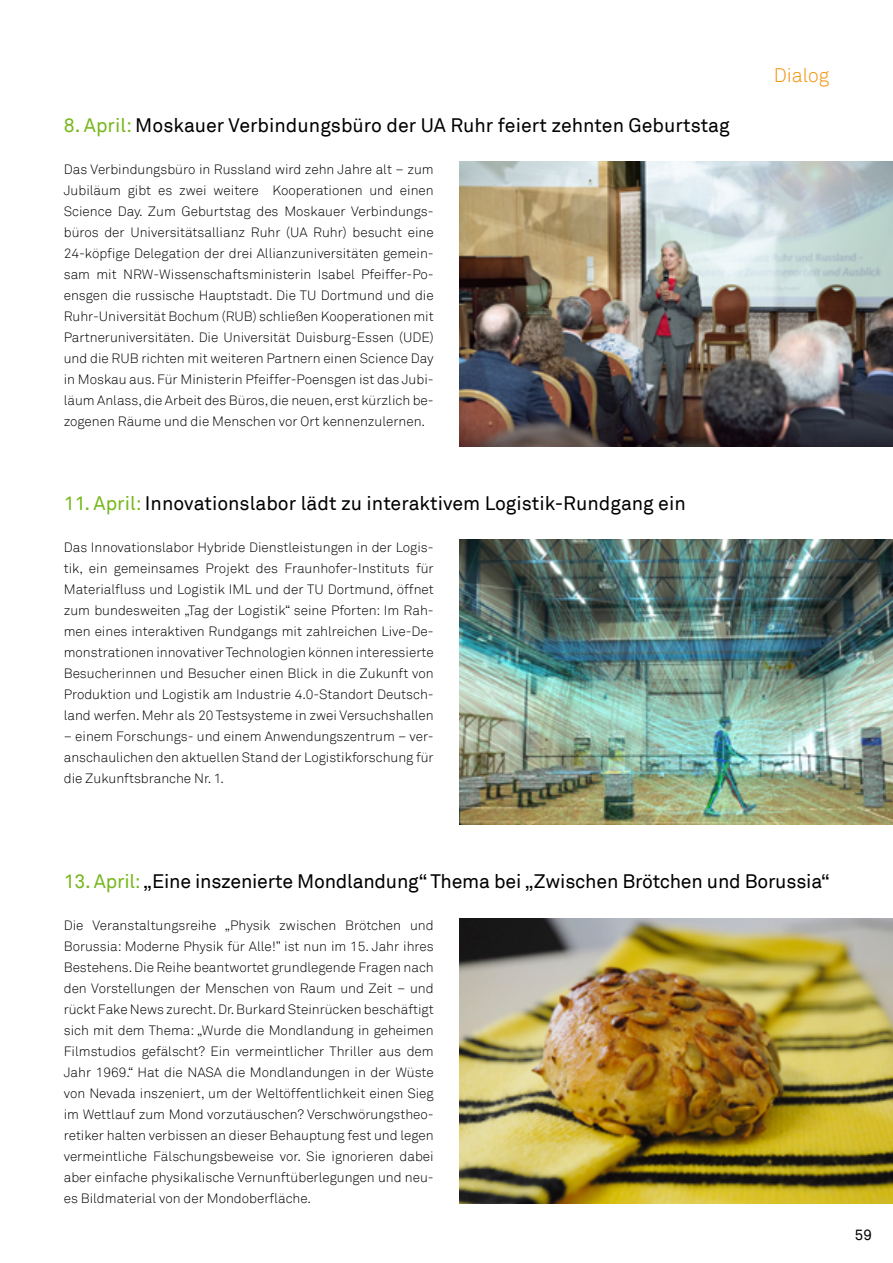
<style>
.page{position:relative;width:893px;height:1263px;background:#fff}
.page>*{position:absolute;margin:0;border:0;box-sizing:border-box;transform-origin:0 0}
.Jahrbuch_Datum_Ereig{font:19.5px "Akkurat";color:#000}
.t1{font:300 19.5px "Akkurat";color:#f48e00}
.t2{font:15px "Akkurat";color:#000}
.Jahrbuch_Fließtext_r{font:300 13.5px/21px "Akkurat";color:#000;text-align:justify}
.s1{color:#76b71b}
</style>
<div class="page">
<img style="left:459px;top:918px;width:434px;height:285px">
<img style="left:459px;top:540px;width:434px;height:285px">
<img style="left:459px;top:162px;width:434px;height:285px">
<p class="Jahrbuch_Datum_Ereig" style="left:64px;top:113px;width:667px"><span class="s1">8. April:</span> Moskauer Verbindungsbüro der UA Ruhr feiert zehnten Geburtstag</p>
<p class="Jahrbuch_Fließtext_r" style="left:64px;top:159px;width:371px">Das Verbindungsbüro in Russland wird zehn Jahre alt – zum Jubiläum gibt es zwei weitere Kooperationen und einen Science Day. Zum Geburtstag des Moskauer Verbindungs&shy;büros der Universitätsallianz Ruhr (UA Ruhr) besucht eine 24-köpfige Delegation der drei Allianzuniversitäten gemein&shy;sam mit NRW-Wissenschaftsministerin Isabel Pfeiffer-Po&shy;ensgen die russische Hauptstadt. Die TU Dortmund und die Ruhr-Universität Bochum (RUB) schließen Kooperationen mit Partneruniversitäten. Die Universität Duisburg-Essen (UDE) und die RUB richten mit weiteren Partnern einen Science Day in Moskau aus. Für Ministerin Pfeiffer-Poensgen ist das Jubi&shy;läum Anlass, die Arbeit des Büros, die neuen, erst kürzlich be&shy;zogenen Räume und die Menschen vor Ort kennenzulernen.</p>
<p class="Jahrbuch_Datum_Ereig" style="left:64px;top:491px;width:623px"><span class="s1">11. April:</span> Innovationslabor lädt zu interaktivem Logistik-Rundgang ein</p>
<p class="Jahrbuch_Fließtext_r" style="left:64px;top:537px;width:371px">Das Innovationslabor Hybride Dienstleistungen in der Logis&shy;tik, ein gemeinsames Projekt des Fraunhofer-Instituts für Materialfluss und Logistik IML und der TU Dortmund, öffnet zum bundesweiten „Tag der Logistik“ seine Pforten: Im Rah&shy;men eines interaktiven Rundgangs mit zahlreichen Live-De&shy;monstrationen innovativer Technologien können interessierte Besucherinnen und Besucher einen Blick in die Zukunft von Produktion und Logistik am Industrie 4.0-Standort Deutsch&shy;land werfen. Mehr als 20 Testsysteme in zwei Versuchshallen</p>
<p class="Jahrbuch_Fließtext_r" style="left:64px;top:726px;width:371px">– einem Forschungs- und einem Anwendungszentrum – ver&shy;anschaulichen den aktuellen Stand der Logistikforschung für die Zukunftsbranche Nr. 1.</p>
<h1 class="t1" style="left:774px;top:64px;width:57px">Dialog</h1>
<p class="Jahrbuch_Datum_Ereig" style="left:64px;top:869px;width:768px"><span class="s1">13. April:</span> „Eine inszenierte Mondlandung“ Thema bei „Zwischen Brötchen und Borussia“</p>
<p class="Jahrbuch_Fließtext_r" style="left:64px;top:915px;width:371px">Die Veranstaltungsreihe „Physik zwischen Brötchen und Borussia: Moderne Physik für Alle!” ist nun im 15. Jahr ihres Bestehens. Die Reihe beantwortet grundlegende Fragen nach den Vorstellungen der Menschen von Raum und Zeit – und rückt Fake News zurecht. Dr. Burkard Steinrücken beschäftigt sich mit dem Thema: „Wurde die Mondlandung in geheimen Filmstudios gefälscht? Ein vermeintlicher Thriller aus dem Jahr 1969.“ Hat die NASA die Mondlandungen in der Wüste von Nevada inszeniert, um der Weltöffentlichkeit einen Sieg im Wettlauf zum Mond vorzutäuschen? Verschwörungstheo&shy;retiker halten verbissen an dieser Behauptung fest und legen vermeintliche Fälschungsbeweise vor. Sie ignorieren dabei aber einfache physikalische Vernunftüberlegungen und neu&shy;es Bildmaterial von der Mondoberfläche.</p>
<p class="t2" style="left:855px;top:1226px;width:18px">59</p>
</div>
